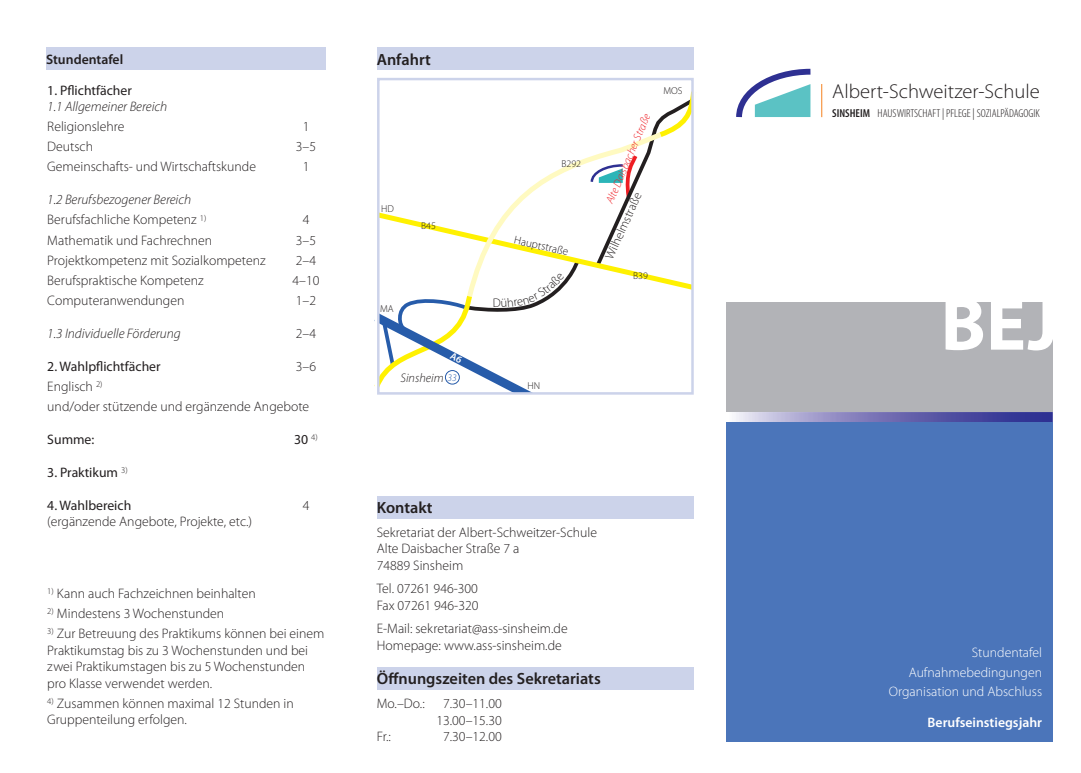
<style>
.page{position:relative;width:1081px;height:773px;background:#fff}
.page>*{position:absolute;margin:0;border:0;box-sizing:border-box;transform-origin:0 0}
.t1{font:700 75px "Myriad Pro";color:#fff}
.t2{font:300 20.12px "Myriad Pro";color:#231f20}
.t3{font:600 16.25px "Myriad Pro";color:#231f20}
.t4{font:300 13.75px/16.5px "Myriad Pro";color:#231f20}
.t5{font:italic 300 13.75px/20px "Myriad Pro";color:#231f20}
.t6{font:13.75px "Myriad Pro";color:#231f20}
.t7{font:300 13.75px/19.9px "Myriad Pro";color:#fff;text-align:right}
.t8{font:600 13.75px "Myriad Pro";color:#fff}
.t9{font:600 13.75px "Myriad Pro";color:#231f20}
.t10{font:300 12.5px "Myriad Pro";color:#231f20}
.t11{font:italic 300 12.5px "Myriad Pro";color:#231f20}
.t12{font:300 condensed 11.62px "Myriad Pro";color:#231f20}
.t13{font:italic 300 11.25px "Myriad Pro";color:#ee1d23}
.t14{font:300 11.25px "Myriad Pro";color:#231f20}
.t15{font:300 10px "Myriad Pro";color:#231f20}
.s1{font-style:normal}
.s2{font-size:10px;color:#275caa}
.s3{font-weight:600}
</style>
<div class="page">
<svg style="left:736px;top:412px;width:317px;height:10px;background:#7875b6"></svg>
<div style="left:727px;top:422px;width:326px;height:319px;background:#4b75ba"></div>
<div style="left:727px;top:302px;width:326px;height:110px;background:#b2b3b7"></div>
<div style="left:377px;top:496px;width:316px;height:22px;background:#ccd3ea"></div>
<div style="left:377px;top:667px;width:316px;height:23px;background:#ccd3ea"></div>
<div style="left:377px;top:47px;width:316px;height:23px;background:#ccd3ea"></div>
<div style="left:46px;top:47px;width:280px;height:23px;background:#ccd3ea"></div>
<svg style="left:736px;top:68px;width:75px;height:50px"></svg>
<hr style="left:821px;top:84px;width:1px;height:33px;background:#f58220">
<svg style="left:374px;top:86px;width:323px;height:309px"></svg>
<p class="t9" style="left:46px;top:50px;width:79px">Stundentafel</p>
<p class="t3" style="left:377px;top:49px;width:56px">Anfahrt</p>
<p class="t6" style="left:47px;top:82px;width:86px">1. Pflichtfächer</p>
<p class="t5" style="left:47px;top:96px;width:122px">1.1 Allgemeiner Bereich</p>
<p class="t4" style="left:47px;top:118px;width:79px">Religionslehre</p>
<p class="t4" style="left:303px;top:118px;width:8px">1</p>
<p class="t4" style="left:47px;top:138px;width:47px">Deutsch</p>
<p class="t4" style="left:296px;top:138px;width:22px">3–5</p>
<p class="t4" style="left:47px;top:158px;width:210px">Gemeinschafts- und Wirtschaftskunde</p>
<p class="t4" style="left:303px;top:158px;width:8px">1</p>
<p class="t5" style="left:47px;top:190px;width:161px">1.2 Berufsbezogener Bereich<br><span class="s1">Berufsfachliche Kompetenz</span> <sup>1)</sup></p>
<p class="t4" style="left:303px;top:211px;width:8px">4</p>
<p class="t4" style="left:47px;top:231px;width:166px">Mathematik und Fachrechnen</p>
<p class="t4" style="left:296px;top:231px;width:22px">3–5</p>
<p class="t4" style="left:47px;top:251px;width:220px">Projektkompetenz mit Sozialkompetenz</p>
<p class="t4" style="left:296px;top:251px;width:22px">2–4</p>
<p class="t4" style="left:47px;top:271px;width:158px">Berufspraktische Kompetenz</p>
<p class="t4" style="left:292px;top:271px;width:29px">4–10</p>
<p class="t4" style="left:47px;top:292px;width:139px">Computeranwendungen</p>
<p class="t4" style="left:296px;top:292px;width:22px">1–2</p>
<p class="t5" style="left:47px;top:323px;width:135px">1.3 Individuelle Förderung</p>
<p class="t4" style="left:296px;top:325px;width:22px">2–4</p>
<p class="t6" style="left:47px;top:357px;width:115px">2. Wahlpflichtfächer</p>
<p class="t4" style="left:296px;top:358px;width:22px">3–6</p>
<p class="t4" style="left:47px;top:376px;width:263px;line-height:20px">Englisch <sup>2)<br></sup>und/oder stützende und ergänzende Angebote</p>
<p class="t6" style="left:47px;top:430px;width:49px">Summe:</p>
<p class="t6" style="left:294px;top:430px;width:25px">30 <sup>4)</sup></p>
<p class="t6" style="left:47px;top:463px;width:82px">3. Praktikum <sup>3)</sup></p>
<p class="t6" style="left:47px;top:496px;width:85px">4. Wahlbereich</p>
<p class="t4" style="left:303px;top:497px;width:8px">4</p>
<p class="t4" style="left:47px;top:513px;width:206px">(ergänzende Angebote, Projekte, etc.)</p>
<p class="t4" style="left:47px;top:585px;width:210px"><sup>1)</sup> Kann auch Fachzeichnen beinhalten</p>
<p class="t4" style="left:47px;top:605px;width:178px"><sup>2)</sup> Mindestens 3 Wochenstunden</p>
<p class="t4" style="left:47px;top:625px;width:279px"><sup>3)</sup> Zur Betreuung des Praktikums können bei einem Praktikumstag bis zu 3 Wochenstunden und bei zwei Praktikumstagen bis zu 5 Wochenstunden pro Klasse verwendet werden.</p>
<p class="t4" style="left:47px;top:694px;width:248px"><sup>4)</sup> Zusammen können maximal 12 Stunden in<br>Gruppenteilung erfolgen.</p>
<p class="t15" style="left:381px;top:203px;width:14px">HD</p>
<p class="t15" style="left:421px;top:220px;width:16px">B45</p>
<p class="t15" style="left:380px;top:302px;width:15px">MA</p>
<p class="t11" style="left:401px;top:370px;width:58px">Sinsheim <span class="s2">33</span></p>
<p class="t15" style="left:561px;top:157px;width:21px">B292</p>
<p class="t14" style="left:516px;top:233px;width:57px;rotate:13deg">Hauptstraße</p>
<p class="t13" style="left:603px;top:200px;width:98px;rotate:-67deg">Alte Daisbacher Straße</p>
<p class="t10" style="left:602px;top:255px;width:73px;rotate:-66deg">Wilhelmstraße</p>
<p class="t15" style="left:633px;top:269px;width:16px">B39</p>
<p class="t15" style="left:527px;top:379px;width:14px">HN</p>
<p class="t3" style="left:377px;top:497px;width:57px">Kontakt</p>
<p class="t4" style="left:377px;top:523px;width:222px">Sekretariat der Albert-Schweitzer-Schule<br>Alte Daisbacher Straße 7 a<br>74889 Sinsheim</p>
<p class="t4" style="left:377px;top:580px;width:103px">Tel. 07261 946-300<br>Fax 07261 946-320</p>
<p class="t4" style="left:377px;top:620px;width:192px">E-Mail: sekretariat@ass-sinsheim.de<br>Homepage: www.ass-sinsheim.de</p>
<p class="t3" style="left:377px;top:668px;width:225px">Öffnungszeiten des Sekretariats</p>
<p class="t4" style="left:377px;top:695px;width:49px">Mo.–Do.:</p>
<p class="t4" style="left:436px;top:695px;width:67px;text-align:center">7.30–11.00<br>13.00–15.30</p>
<p class="t4" style="left:377px;top:728px;width:16px">Fr.:</p>
<p class="t4" style="left:443px;top:728px;width:60px">7.30–12.00</p>
<p class="t15" style="left:663px;top:85px;width:21px">MOS</p>
<h2 class="t2" style="left:832px;top:79px;width:209px">Albert-Schweitzer-Schule</h2>
<p class="t12" style="left:832px;top:106px;width:209px"><span class="s3">SINSHEIM</span> HAUSWIRTSCHAFT | PFLEGE | SOZIALPÄDAGOGIK</p>
<h1 class="t1" style="left:940px;top:275px;width:119px">BEJ</h1>
<p class="t7" style="left:889px;top:642px;width:155px">Stundentafel<br>Aufnahmebedingungen<br>Organisation und Abschluss</p>
<p class="t8" style="left:927px;top:713px;width:116px">Berufseinstiegsjahr</p>
</div>
